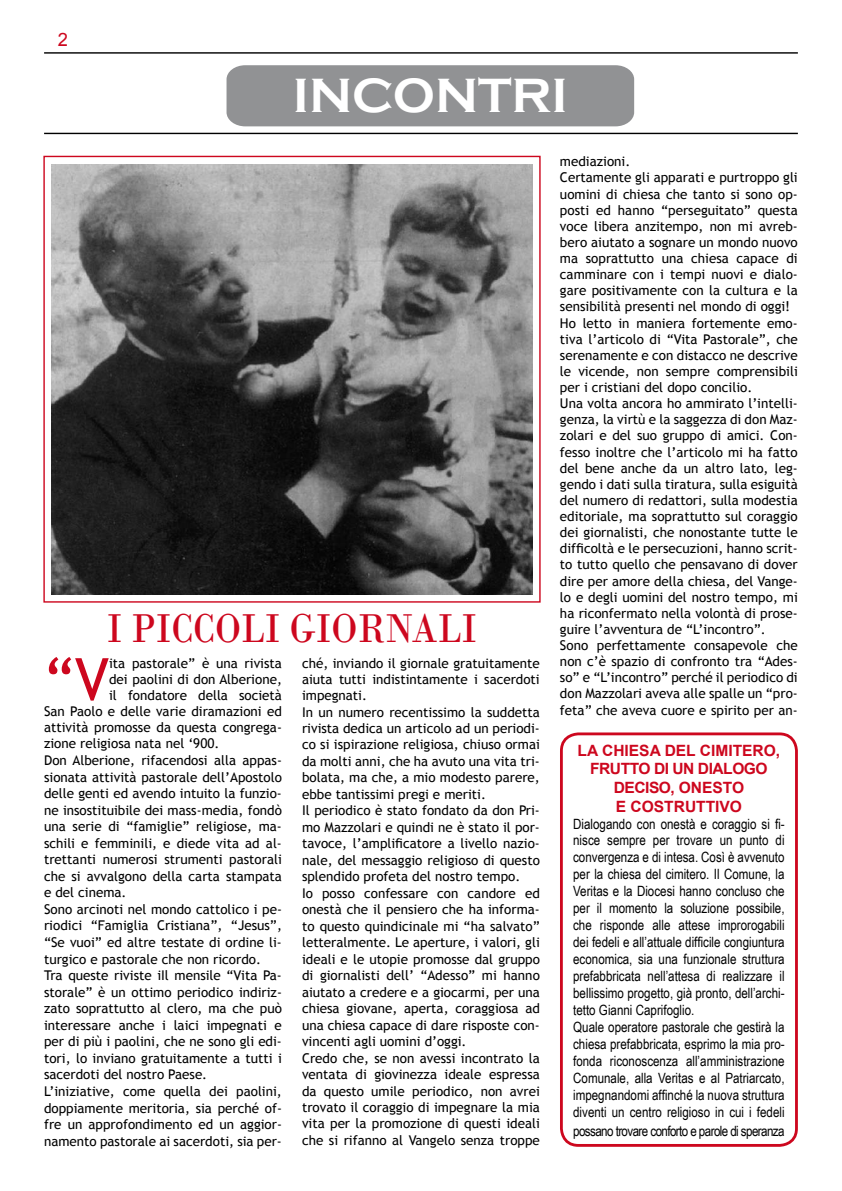
<style>
.page{position:relative;width:842px;height:1191px;background:#fff}
.page>*{position:absolute;margin:0;border:0;box-sizing:border-box;transform-origin:0 0}
.t1{font:58.5px "Trebuchet MS";color:#cd071e}
.t2{font:700 49.5px "Copperplate Gothic";color:#fff}
.t3{font:42.3px "Bodoni";color:#cd071e;scale:.87 1}
.t4{font:18.4px "Arial";color:#cd071e}
.t5{font:700 15.6px/18.7px "Arial";color:#cd071e;text-align:center}
.t6{font:14.1px/17px "Arial Narrow";color:#000}
.t7{font:14.1px "Arial Narrow";letter-spacing:-.04em;color:#000}
.t8{font:13.4px/16.1px "Trebuchet MS";color:#000}
</style>
<div class="page">
<hr style="left:44px;top:52px;width:754px;height:2px;background:#000">
<div style="left:227px;top:65px;width:407px;height:61px;background:#919294"></div>
<hr style="left:44px;top:133px;width:754px;height:1px;background:#000">
<div style="left:560px;top:732px;width:238px;height:415px;border:3px solid #cd071e;border-radius:17px"></div>
<img style="left:52px;top:164px;width:480px;height:430px">
<h3 class="t4" style="left:58px;top:33px;width:12px">2</h3>
<h2 class="t2" style="left:293px;top:66px;width:276px">INCONTRI</h2>
<h3 class="t3" style="left:107px;top:603px;width:427px">I PICCOLI GIORNALI</h3>
<h1 class="t1" style="left:44px;top:657px;width:66px">“V</h1>
<p class="t8" style="left:109px;top:656px;width:174px">ita pastorale” è una rivista</p>
<p class="t8" style="left:109px;top:672px;width:174px">dei paolini di don Alberione,</p>
<p class="t8" style="left:109px;top:688px;width:174px">il fondatore della società</p>
<p class="t8" style="left:44px;top:705px;width:239px">San Paolo e delle varie diramazioni ed</p>
<p class="t8" style="left:44px;top:721px;width:239px">attività promosse da questa congrega-</p>
<p class="t8" style="left:44px;top:737px;width:177px">zione religiosa nata nel ‘900.</p>
<p class="t8" style="left:44px;top:753px;width:239px">Don Alberione, rifacendosi alla appas-</p>
<p class="t8" style="left:44px;top:770px;width:239px">sionata attività pastorale dell’Apostolo</p>
<p class="t8" style="left:44px;top:786px;width:239px">delle genti ed avendo intuito la funzio-</p>
<p class="t8" style="left:44px;top:803px;width:239px">ne insostituibile dei mass-media, fondò</p>
<p class="t8" style="left:44px;top:820px;width:239px">una serie di “famiglie” religiose, ma-</p>
<p class="t8" style="left:44px;top:836px;width:239px">schili e femminili, e diede vita ad al-</p>
<p class="t8" style="left:44px;top:853px;width:239px">trettanti numerosi strumenti pastorali</p>
<p class="t8" style="left:44px;top:869px;width:239px">che si avvalgono della carta stampata</p>
<p class="t8" style="left:44px;top:886px;width:84px">e del cinema.</p>
<p class="t8" style="left:44px;top:902px;width:239px">Sono arcinoti nel mondo cattolico i pe-</p>
<p class="t8" style="left:44px;top:919px;width:239px">riodici “Famiglia Cristiana”, “Jesus”,</p>
<p class="t8" style="left:44px;top:935px;width:239px">“Se vuoi” ed altre testate di ordine li-</p>
<p class="t8" style="left:44px;top:952px;width:218px">turgico e pastorale che non ricordo.</p>
<p class="t8" style="left:44px;top:969px;width:239px">Tra queste riviste iIl mensile “Vita Pa-</p>
<p class="t8" style="left:44px;top:985px;width:239px">storale” è un ottimo periodico indiriz-</p>
<p class="t8" style="left:44px;top:1002px;width:239px">zato soprattutto al clero, ma che può</p>
<p class="t8" style="left:44px;top:1018px;width:239px">interessare anche i laici impegnati e</p>
<p class="t8" style="left:44px;top:1035px;width:239px">per di più i paolini, che ne sono gli edi-</p>
<p class="t8" style="left:44px;top:1051px;width:239px">tori, lo inviano gratuitamente a tutti i</p>
<p class="t8" style="left:44px;top:1068px;width:165px">sacerdoti del nostro Paese.</p>
<p class="t8" style="left:44px;top:1084px;width:239px">L’iniziative, come quella dei paolini,</p>
<p class="t8" style="left:44px;top:1101px;width:239px">doppiamente meritoria, sia perché of-</p>
<p class="t8" style="left:44px;top:1117px;width:239px">fre un approfondimento ed un aggior-</p>
<p class="t8" style="left:44px;top:1134px;width:239px">namento pastorale ai sacerdoti, sia per-</p>
<p class="t8" style="left:302px;top:656px;width:239px;line-height:16.5px">ché, inviando il giornale gratuitamente aiuta tutti indistintamente i sacerdoti impegnati.<br>In un numero recentissimo la suddetta rivista dedica un articolo ad un periodi&shy;co si ispirazione religiosa, chiuso ormai da molti anni, che ha avuto una vita tri&shy;bolata, ma che, a mio modesto parere, ebbe tantissimi pregi e meriti.<br>Il periodico è stato fondato da don Pri&shy;mo Mazzolari e quindi ne è stato il por&shy;tavoce, l’amplificatore a livello nazio&shy;nale, del messaggio religioso di questo splendido profeta del nostro tempo.<br>Io posso confessare con candore ed onestà che il pensiero che ha informa&shy;to questo quindicinale mi “ha salvato” letteralmente. Le aperture, i valori, gli ideali e le utopie promosse dal gruppo di giornalisti dell’ “Adesso” mi hanno aiutato a credere e a giocarmi, per una chiesa giovane, aperta, coraggiosa ad una chiesa capace di dare risposte con&shy;vincenti agli uomini d’oggi.<br>Credo che, se non avessi incontrato la ventata di giovinezza ideale espressa da questo umile periodico, non avrei trovato il coraggio di impegnare la mia vita per la promozione di questi ideali che si rifanno al Vangelo senza troppe</p>
<p class="t8" style="left:560px;top:155px;width:239px">mediazioni.<br>Certamente gli apparati e purtroppo gli uomini di chiesa che tanto si sono op&shy;posti ed hanno “perseguitato” questa voce libera anzitempo, non mi avreb&shy;bero aiutato a sognare un mondo nuovo ma soprattutto una chiesa capace di camminare con i tempi nuovi e dialo&shy;gare positivamente con la cultura e la sensibilità presenti nel mondo di oggi!<br>Ho letto in maniera fortemente emo&shy;tiva l’articolo di “Vita Pastorale”, che serenamente e con distacco ne descrive le vicende, non sempre comprensibili per i cristiani del dopo concilio.<br>Una volta ancora ho ammirato l’intelli&shy;genza, la virtù e la saggezza di don Maz&shy;zolari e del suo gruppo di amici. Con&shy;fesso inoltre che l’articolo mi ha fatto del bene anche da un altro lato, leg&shy;gendo i dati sulla tiratura, sulla esiguità del numero di redattori, sulla modestia editoriale, ma soprattutto sul coraggio dei giornalisti, che nonostante tutte le difficoltà e le persecuzioni, hanno scrit&shy;to tutto quello che pensavano di dover dire per amore della chiesa, del Vange&shy;lo e degli uomini del nostro tempo, mi ha riconfermato nella volontà di prose&shy;guire l’avventura de “L’incontro”.<br>Sono perfettamente consapevole che non c’è spazio di confronto tra “Ades&shy;so” e “L’incontro” perché il periodico di don Mazzolari aveva alle spalle un “pro&shy;feta” che aveva cuore e spirito per an-</p>
<p class="t5" style="left:578px;top:742px;width:204px">LA CHIESA DEL CIMITERO,<br>FRUTTO DI UN DIALOGO<br>DECISO, ONESTO<br>E COSTRUTTIVO</p>
<p class="t6" style="left:573px;top:816px;width:213px">Dialogando con onestà e coraggio si fi&shy;nisce sempre per trovare un punto di convergenza e di intesa. Così è avvenuto per la chiesa del cimitero. Il Comune, la Veritas e la Diocesi hanno concluso che per il momento la soluzione possibile, che risponde alle attese improrogabili dei fedeli e all’attuale difficile congiuntura economica, sia una funzionale struttura prefabbricata nell’attesa di realizzare il bellissimo progetto, già pronto, dell’archi&shy;tetto Gianni Caprifoglio.<br>Quale operatore pastorale che gestirà la chiesa prefabbricata, esprimo la mia pro&shy;fonda riconoscenza all’amministrazione Comunale, alla Veritas e al Patriarcato, impegnandomi affinché la nuova struttura diventi un centro religioso in cui i fedeli</p>
<p class="t7" style="left:573px;top:1125px;width:213px">possano trovare conforto e parole di speranza</p>
</div>
